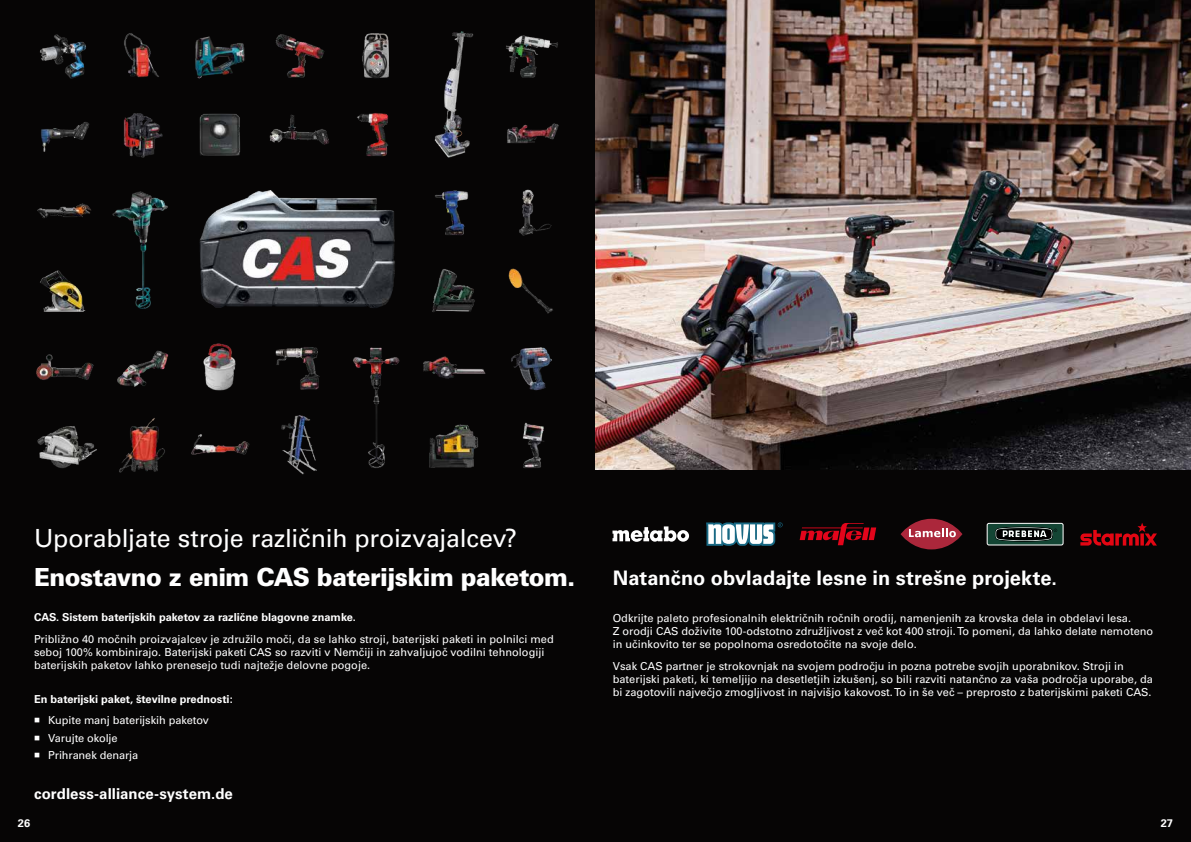
<style>
.page{position:relative;width:1191px;height:842px;background:#060505}
.page>*{position:absolute;margin:0;border:0;box-sizing:border-box;transform-origin:0 0}
.t1{font:25px "Univers LT Pro 55 Roman";letter-spacing:-.01em;color:#fff}
.t2{font:900 25px "Univers LT Pro 75";letter-spacing:-.025em;color:#fff;scale:.95 1}
.t3{font:700 20px "Univers LT Pro 65";color:#fff}
.t4{font:700 15px "Univers LT Pro 65";letter-spacing:.005em;color:#fff}
.t5{font:11px/13.2px "Univers LT Pro 55 Roman";color:#fff}
.t6{font:700 11px "Univers LT Pro 65";color:#fff}
</style>
<div class="page">
<img style="left:36px;top:31px;width:523px;height:444px">
<img style="left:595px;top:0;width:596px;height:469px">
<svg style="left:612px;top:526px;width:77px;height:16px"></svg>
<svg style="left:706px;top:522px;width:76px;height:24px;background:#90aab3"></svg>
<svg style="left:799px;top:523px;width:77px;height:22px"></svg>
<svg style="left:900px;top:519px;width:62px;height:30px"></svg>
<svg style="left:909px;top:529px;width:47px;height:8px"></svg>
<div style="left:987px;top:523px;width:76px;height:22px;background:#134534;border-radius:2px"></div>
<div style="left:987px;top:523px;width:76px;height:22px;border:1px solid #fff;border-radius:2px"></div>
<svg style="left:995px;top:526px;width:62px;height:16px"></svg>
<svg style="left:1080px;top:523px;width:77px;height:23px"></svg>
<h1 class="t1" style="left:34px;top:523px;width:484px">Uporabljate stroje različnih proizvajalcev?</h1>
<h1 class="t2" style="left:34px;top:561px;width:571px">Enostavno z enim CAS baterijskim paketom.</h1>
<p class="t6" style="left:34px;top:611px;width:323px">CAS. Sistem baterijskih paketov za različne blagovne znamke.</p>
<p class="t5" style="left:34px;top:632px;width:521px">Približno 40 močnih proizvajalcev je združilo moči, da se lahko stroji, baterijski paketi in polnilci med seboj 100% kombinirajo. Baterijski paketi CAS so razviti v Nemčiji in zahvaljujoč vodilni tehnologiji baterijskih paketov lahko prenesejo tudi najtežje delovne pogoje.</p>
<p class="t6" style="left:34px;top:692px;width:200px">En baterijski paket, številne prednosti:</p>
<p class="t5" style="left:48px;top:712px;width:162px;line-height:17.5px">Kupite manj baterijskih paketov<br>Varujte okolje<br>Prihranek denarja</p>
<h3 class="t4" style="left:34px;top:785px;width:200px">cordless-alliance-system.de</h3>
<h2 class="t3" style="left:613px;top:566px;width:446px">Natančno obvladajte lesne in strešne projekte.</h2>
<p class="t5" style="left:613px;top:611px;width:542px">Odkrijte paleto profesionalnih električnih ročnih orodij, namenjenih za krovska dela in obdelavi lesa.<br>Z orodji CAS doživite 100-odstotno združljivost z več kot 400 stroji. To pomeni, da lahko delate nemoteno in učinkovito ter se popolnoma osredotočite na svoje delo.</p>
<p class="t5" style="left:613px;top:659px;width:542px">Vsak CAS partner je strokovnjak na svojem področju in pozna potrebe svojih uporabnikov. Stroji in baterijski paketi, ki temeljijo na desetletjih izkušenj, so bili razviti natančno za vaša področja uporabe, da bi zagotovili največjo zmogljivost in najvišjo kakovost. To in še več – preprosto z baterijskimi paketi CAS.</p>
<p class="t6" style="left:18px;top:817px;width:14px">26</p>
<p class="t6" style="left:1160px;top:817px;width:14px">27</p>
</div>
